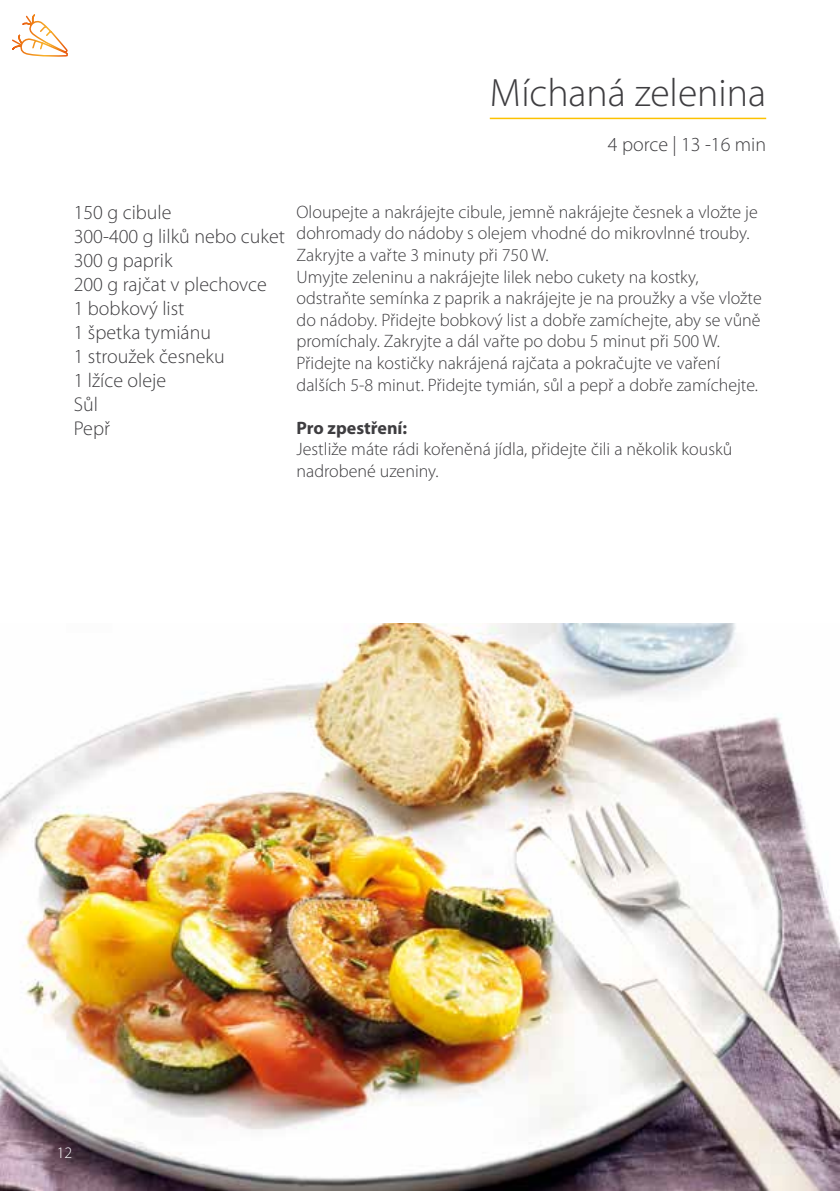
<style>
.page{position:relative;width:840px;height:1191px;background:#fff}
.page>*{position:absolute;margin:0;border:0;box-sizing:border-box;transform-origin:0 0}
.t1{font:300 39.6px "Myriad Pro";color:#3e3d40}
.t2{font:300 20px/24px "Myriad Pro";color:#3e3d40}
.t3{font:300 18px/21.6px "Myriad Pro";color:#3e3d40}
.t4{font:700 18px "Myriad Pro";color:#3e3d40}
.t5{font:300 16px "Myriad Pro";color:#fff}
</style>
<div class="page">
<img style="left:0;top:624px;width:839px;height:567px">
<hr style="left:489px;top:118px;width:276px;height:1px;background:#fcc200">
<svg style="left:12px;top:14px;width:56px;height:43px"></svg>
<h1 class="t1" style="left:489px;top:69px;width:278px">Míchaná zelenina</h1>
<p class="t2" style="left:607px;top:132px;width:160px">4 porce | 13 -16 min</p>
<p class="t2" style="left:74px;top:200px;width:212px">150 g cibule<br>300-400 g lilků nebo cuket<br>300 g paprik<br>200 g rajčat v plechovce<br>1 bobkový list<br>1 špetka tymiánu<br>1 stroužek česneku<br>1 lžíce oleje<br>Sůl<br>Pepř</p>
<p class="t3" style="left:296px;top:201px;width:466px">Oloupejte a nakrájejte cibule, jemně nakrájejte česnek a vložte je dohromady do nádoby s olejem vhodné do mikrovlnné trouby.<br>Zakryjte a vařte 3 minuty při 750 W.<br>Umyjte zeleninu a nakrájejte lilek nebo cukety na kostky, odstraňte semínka z paprik a nakrájejte je na proužky a vše vložte do nádoby. Přidejte bobkový list a dobře zamíchejte, aby se vůně promíchaly. Zakryjte a dál vařte po dobu 5 minut při 500 W.<br>Přidejte na kostičky nakrájená rajčata a pokračujte ve vaření dalších 5-8 minut. Přidejte tymián, sůl a pepř a dobře zamíchejte.</p>
<p class="t4" style="left:296px;top:416px;width:112px">Pro zpestření:</p>
<p class="t3" style="left:296px;top:438px;width:437px">Jestliže máte rádi kořeněná jídla, přidejte čili a několik kousků nadrobené uzeniny.</p>
<p class="t5" style="left:57px;top:1142px;width:17px">12</p>
</div>
